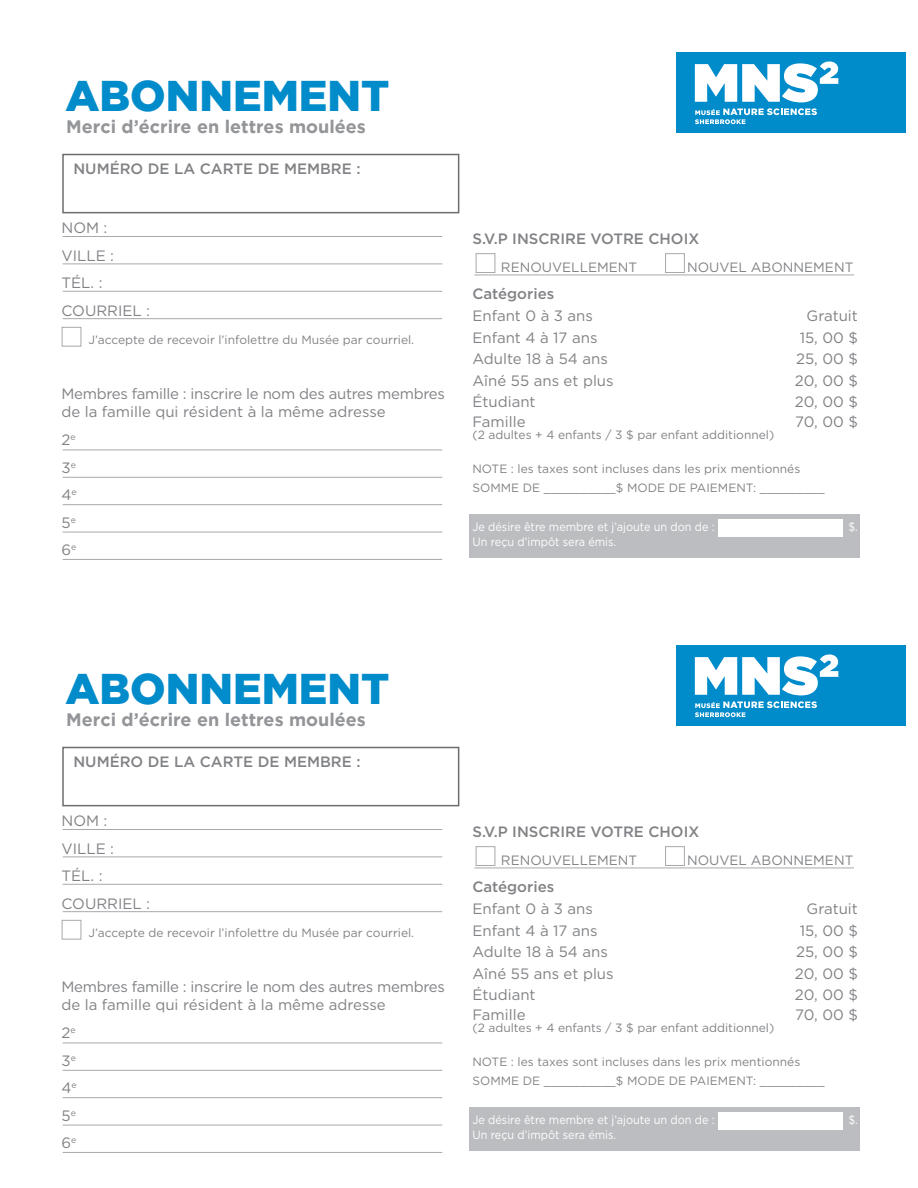
<style>
.page{position:relative;width:918px;height:1188px;background:#fff}
.page>*{position:absolute;margin:0;border:0;box-sizing:border-box;transform-origin:0 0}
.t1{font:900 42.9px "Gotham";color:#008bca}
.t2{font:700 18px "Gotham";color:#939598}
.t3{font:15px/27.6px "Gotham";color:#808285}
.t4{font:15px/18.6px "Gotham";letter-spacing:-.02em;color:#808285}
.t5{font:500 15px "Gotham";color:#808285}
.t6{font:13.5px "Gotham";color:#808285}
.t7{font:12px/18.6px "Gotham";color:#808285}
.t8{font:12px "Gotham";color:#fff;scale:.91 1}
</style>
<div class="page">
<hr style="left:63px;top:236px;width:379px;height:1px;background:#a8a9ad">
<hr style="left:63px;top:264px;width:379px;height:1px;background:#a8a9ad">
<hr style="left:474px;top:275px;width:380px;height:1px;background:#a8a9ad">
<hr style="left:63px;top:291px;width:379px;height:1px;background:#a8a9ad">
<hr style="left:63px;top:318px;width:379px;height:1px;background:#a8a9ad">
<hr style="left:63px;top:450px;width:379px;height:1px;background:#a8a9ad">
<hr style="left:63px;top:477px;width:379px;height:1px;background:#a8a9ad">
<hr style="left:63px;top:504px;width:379px;height:1px;background:#a8a9ad">
<hr style="left:63px;top:532px;width:379px;height:1px;background:#a8a9ad">
<hr style="left:63px;top:559px;width:379px;height:1px;background:#a8a9ad">
<div style="left:62px;top:327px;width:19px;height:20px;border:1px solid #a8a9ad"></div>
<div style="left:476px;top:253px;width:19px;height:20px;border:1px solid #a8a9ad"></div>
<div style="left:665px;top:253px;width:20px;height:20px;border:1px solid #a8a9ad"></div>
<div style="left:469px;top:514px;width:390px;height:43px;background:#bcbdc0"></div>
<div style="left:718px;top:520px;width:125px;height:17px;background:#fff"></div>
<div style="left:677px;top:53px;width:229px;height:80px;background:#008bca"></div>
<svg style="left:695px;top:108px;width:122px;height:16px"></svg>
<svg style="left:695px;top:61px;width:143px;height:41px"></svg>
<div style="left:62px;top:154px;width:397px;height:59px;border:2px solid #6c6d70"></div>
<hr style="left:63px;top:829px;width:379px;height:1px;background:#a8a9ad">
<hr style="left:63px;top:857px;width:379px;height:1px;background:#a8a9ad">
<hr style="left:474px;top:868px;width:380px;height:1px;background:#a8a9ad">
<hr style="left:63px;top:884px;width:379px;height:1px;background:#a8a9ad">
<hr style="left:63px;top:911px;width:379px;height:1px;background:#a8a9ad">
<hr style="left:63px;top:1043px;width:379px;height:1px;background:#a8a9ad">
<hr style="left:63px;top:1070px;width:379px;height:1px;background:#a8a9ad">
<hr style="left:63px;top:1097px;width:379px;height:1px;background:#a8a9ad">
<hr style="left:63px;top:1125px;width:379px;height:1px;background:#a8a9ad">
<hr style="left:63px;top:1152px;width:379px;height:1px;background:#a8a9ad">
<div style="left:62px;top:920px;width:19px;height:20px;border:1px solid #a8a9ad"></div>
<div style="left:476px;top:846px;width:19px;height:20px;border:1px solid #a8a9ad"></div>
<div style="left:665px;top:846px;width:20px;height:20px;border:1px solid #a8a9ad"></div>
<div style="left:469px;top:1107px;width:390px;height:43px;background:#bcbdc0"></div>
<div style="left:718px;top:1113px;width:125px;height:17px;background:#fff"></div>
<div style="left:677px;top:646px;width:229px;height:80px;background:#008bca"></div>
<svg style="left:695px;top:701px;width:122px;height:16px"></svg>
<svg style="left:695px;top:654px;width:143px;height:41px"></svg>
<div style="left:62px;top:747px;width:397px;height:59px;border:2px solid #6c6d70"></div>
<h1 class="t1" style="left:65px;top:71px;width:326px">ABONNEMENT</h1>
<h2 class="t2" style="left:66px;top:116px;width:301px">Merci d’écrire en lettres moulées</h2>
<p class="t5" style="left:73px;top:159px;width:289px">NUMÉRO DE LA CARTE DE MEMBRE :</p>
<p class="t3" style="left:61px;top:214px;width:90px">NOM :<br>VILLE :<br>TÉL. :<br>COURRIEL :</p>
<p class="t7" style="left:88px;top:330px;width:327px">J’accepte de recevoir l’infolettre du Musée par courriel.</p>
<p class="t4" style="left:61px;top:384px;width:385px">Membres famille : inscrire le nom des autres membres de la famille qui résident à la même adresse</p>
<p class="t3" style="left:61px;top:426px;width:17px;text-align:justify">2<sup>e </sup>3<sup>e </sup>4<sup>e </sup>5<sup>e </sup>6<sup>e</sup></p>
<p class="t5" style="left:472px;top:229px;width:228px">S.V.P INSCRIRE VOTRE CHOIX</p>
<p class="t6" style="left:501px;top:258px;width:138px">RENOUVELLEMENT</p>
<p class="t6" style="left:687px;top:258px;width:168px">NOUVEL ABONNEMENT</p>
<p class="t5" style="left:472px;top:284px;width:83px">Catégories</p>
<p class="t3" style="left:472px;top:302px;width:122px">Enfant 0 à 3 ans</p>
<p class="t3" style="left:807px;top:302px;width:53px">Gratuit</p>
<p class="t3" style="left:472px;top:323px;width:127px">Enfant 4 à 17 ans</p>
<p class="t3" style="left:800px;top:323px;width:60px">15, 00 $</p>
<p class="t3" style="left:472px;top:345px;width:137px">Adulte 18 à 54 ans</p>
<p class="t3" style="left:796px;top:345px;width:63px">25, 00 $</p>
<p class="t3" style="left:472px;top:366px;width:143px">Aîné 55 ans et plus</p>
<p class="t3" style="left:795px;top:366px;width:65px">20, 00 $</p>
<p class="t3" style="left:472px;top:388px;width:65px">Étudiant</p>
<p class="t3" style="left:795px;top:388px;width:65px">20, 00 $</p>
<p class="t3" style="left:472px;top:407px;width:55px">Famille</p>
<p class="t3" style="left:795px;top:407px;width:64px">70, 00 $</p>
<p class="t7" style="left:472px;top:425px;width:303px">(2 adultes + 4 enfants / 3 $ par enfant additionnel)</p>
<p class="t7" style="left:472px;top:460px;width:354px">NOTE : les taxes sont incluses dans les prix mentionnés<br>SOMME DE __________$ MODE DE PAIEMENT: _________</p>
<p class="t8" style="left:472px;top:519px;width:268px">Je désire être membre et j’ajoute un don de :</p>
<p class="t8" style="left:848px;top:519px;width:12px">$.</p>
<p class="t8" style="left:472px;top:534px;width:160px">Un reçu d’impôt sera émis.</p>
<h1 class="t1" style="left:65px;top:664px;width:326px">ABONNEMENT</h1>
<h2 class="t2" style="left:66px;top:709px;width:301px">Merci d’écrire en lettres moulées</h2>
<p class="t5" style="left:73px;top:752px;width:289px">NUMÉRO DE LA CARTE DE MEMBRE :</p>
<p class="t3" style="left:61px;top:807px;width:90px">NOM :<br>VILLE :<br>TÉL. :<br>COURRIEL :</p>
<p class="t7" style="left:88px;top:923px;width:327px">J’accepte de recevoir l’infolettre du Musée par courriel.</p>
<p class="t4" style="left:61px;top:977px;width:385px">Membres famille : inscrire le nom des autres membres de la famille qui résident à la même adresse</p>
<p class="t3" style="left:61px;top:1019px;width:17px;text-align:justify">2<sup>e </sup>3<sup>e </sup>4<sup>e </sup>5<sup>e </sup>6<sup>e</sup></p>
<p class="t5" style="left:472px;top:822px;width:228px">S.V.P INSCRIRE VOTRE CHOIX</p>
<p class="t6" style="left:501px;top:851px;width:138px">RENOUVELLEMENT</p>
<p class="t6" style="left:687px;top:851px;width:168px">NOUVEL ABONNEMENT</p>
<p class="t5" style="left:472px;top:877px;width:83px">Catégories</p>
<p class="t3" style="left:472px;top:895px;width:122px">Enfant 0 à 3 ans</p>
<p class="t3" style="left:807px;top:895px;width:53px">Gratuit</p>
<p class="t3" style="left:472px;top:916px;width:127px">Enfant 4 à 17 ans</p>
<p class="t3" style="left:800px;top:916px;width:60px">15, 00 $</p>
<p class="t3" style="left:472px;top:938px;width:137px">Adulte 18 à 54 ans</p>
<p class="t3" style="left:796px;top:938px;width:63px">25, 00 $</p>
<p class="t3" style="left:472px;top:959px;width:143px">Aîné 55 ans et plus</p>
<p class="t3" style="left:795px;top:959px;width:65px">20, 00 $</p>
<p class="t3" style="left:472px;top:981px;width:65px">Étudiant</p>
<p class="t3" style="left:795px;top:981px;width:65px">20, 00 $</p>
<p class="t3" style="left:472px;top:1000px;width:55px">Famille</p>
<p class="t3" style="left:795px;top:1000px;width:64px">70, 00 $</p>
<p class="t7" style="left:472px;top:1018px;width:303px">(2 adultes + 4 enfants / 3 $ par enfant additionnel)</p>
<p class="t7" style="left:472px;top:1053px;width:354px">NOTE : les taxes sont incluses dans les prix mentionnés<br>SOMME DE __________$ MODE DE PAIEMENT: _________</p>
<p class="t8" style="left:472px;top:1112px;width:268px">Je désire être membre et j’ajoute un don de :</p>
<p class="t8" style="left:848px;top:1112px;width:12px">$.</p>
<p class="t8" style="left:472px;top:1127px;width:160px">Un reçu d’impôt sera émis.</p>
</div>
